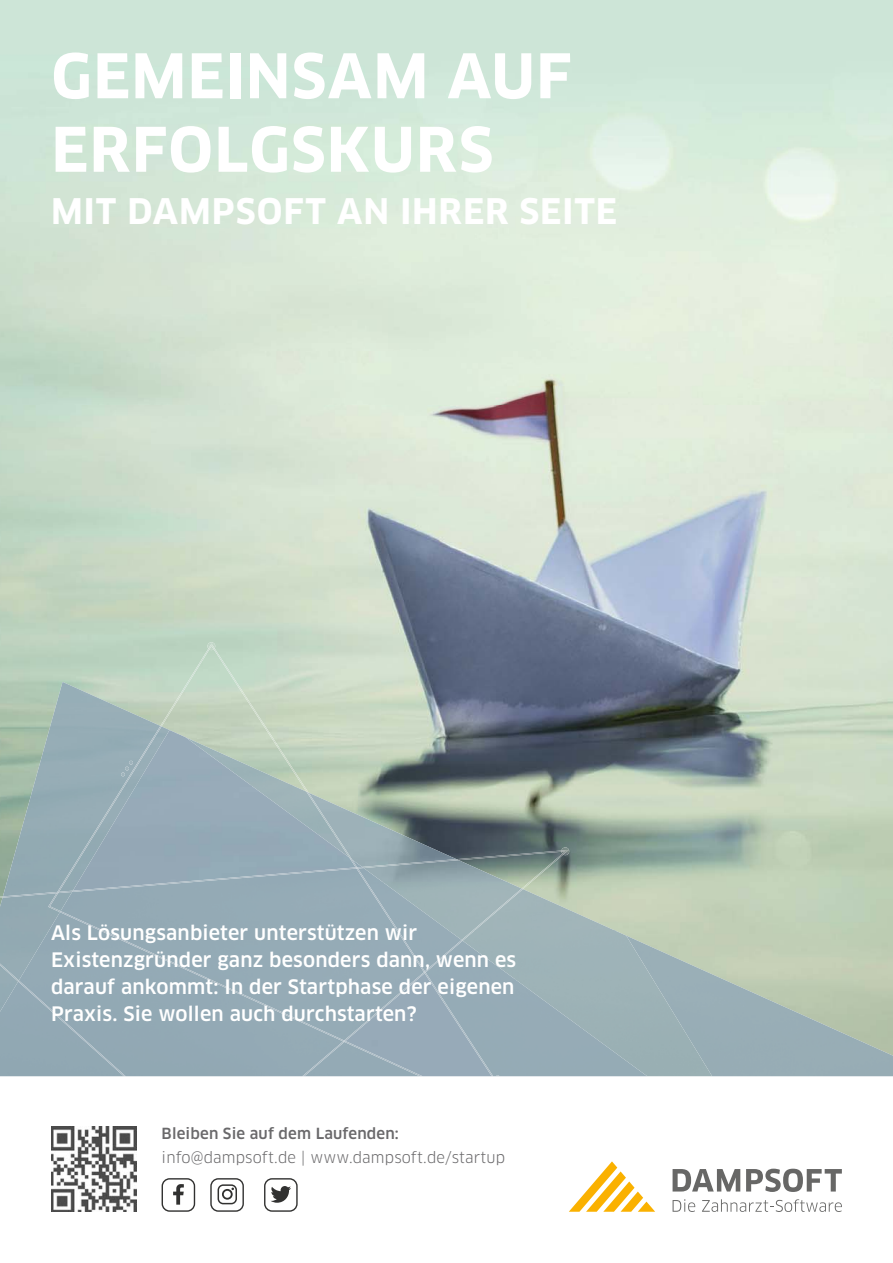
<style>
.page{position:relative;width:893px;height:1263px;background:#fff}
.page>*{position:absolute;margin:0;border:0;box-sizing:border-box;transform-origin:0 0}
.t1{font:700 60px/73.5px "Clan Pro";letter-spacing:.02em;color:#fff}
.t2{font:700 34.5px "Clan Pro";letter-spacing:.025em;color:#fff}
.t3{font:500 19.5px/27px "Clan Pro";letter-spacing:.01em;color:#fff}
.t4{font:15px "Clan Pro";letter-spacing:.01em;color:#6a696b}
.t5{font:500 15px "Clan Pro";letter-spacing:.01em;color:#6a696b}
</style>
<div class="page">
<img style="left:0;top:404px;width:893px;height:531px">
<img style="left:0;top:0;width:893px;height:404px">
<svg style="left:173px;top:1184px;width:11px;height:21px"></svg>
<div style="left:162px;top:1178px;width:33px;height:34px;border:1px solid #313130;border-radius:7px"></div>
<svg style="left:218px;top:1184px;width:19px;height:20px"></svg>
<div style="left:210px;top:1178px;width:34px;height:34px;border:1px solid #313130;border-radius:7px"></div>
<svg style="left:271px;top:1186px;width:20px;height:17px"></svg>
<div style="left:264px;top:1178px;width:34px;height:34px;border:1px solid #313130;border-radius:7px"></div>
<img style="left:51px;top:1127px;width:85px;height:85px">
<hr style="left:712px;top:1076px;width:181px;height:1px;background:#a9b9c6">
<img style="left:653px;top:935px;width:240px;height:141px">
<hr style="left:647px;top:1076px;width:65px;height:1px;background:#b8c4cf">
<img style="left:492px;top:833px;width:17px;height:49px">
<img style="left:492px;top:882px;width:125px;height:48px">
<img style="left:523px;top:930px;width:130px;height:49px">
<div style="left:647px;top:979px;width:36px;height:48px;background:#9bb1b6"></div>
<div style="left:647px;top:1027px;width:65px;height:49px;background:#99afb4"></div>
<img style="left:0;top:682px;width:170px;height:186px">
<div style="left:492px;top:941px;width:155px;height:134px;background:#9cb1b6"></div>
<hr style="left:304px;top:1076px;width:116px;height:1px;background:#a1b3c1">
<hr style="left:0;top:1076px;width:124px;height:1px;background:#a1b3c1">
<div style="left:0;top:868px;width:73px;height:208px;background:#92a8b3"></div>
<hr style="left:126px;top:1076px;width:176px;height:1px;background:#a1b3c1">
<hr style="left:422px;top:1076px;width:70px;height:1px;background:#a1b3c1">
<img style="left:73px;top:730px;width:419px;height:346px">
<img style="left:456px;top:850px;width:105px;height:10px">
<img style="left:364px;top:859px;width:95px;height:9px">
<img style="left:522px;top:854px;width:41px;height:35px">
<div style="left:462px;top:888px;width:61px;height:53px;background:#a0b4b8"></div>
<img style="left:425px;top:940px;width:38px;height:32px">
<img style="left:162px;top:867px;width:194px;height:25px">
<div style="left:0;top:892px;width:57px;height:89px;background:#94aab2"></div>
<div style="left:18px;top:980px;width:108px;height:96px;background:#91a8b3"></div>
<img style="left:302px;top:1041px;width:120px;height:35px">
<img style="left:356px;top:868px;width:69px;height:103px">
<img style="left:48px;top:893px;width:13px;height:19px">
<div style="left:60px;top:911px;width:284px;height:130px;background:#94aab5"></div>
<div style="left:425px;top:972px;width:68px;height:104px;background:#97abb8"></div>
<img style="left:214px;top:648px;width:94px;height:144px">
<img style="left:306px;top:792px;width:46px;height:67px">
<img style="left:160px;top:649px;width:49px;height:77px">
<div style="left:57px;top:726px;width:105px;height:166px;background:#95abb6"></div>
<svg style="left:349px;top:857px;width:15px;height:12px"></svg>
<svg style="left:57px;top:891px;width:16px;height:2px"></svg>
<div style="left:343px;top:971px;width:83px;height:71px;background:#97abb8"></div>
<svg style="left:492px;top:1075px;width:155px;height:2px"></svg>
<svg style="left:121px;top:761px;width:12px;height:15px"></svg>
<svg style="left:207px;top:642px;width:8px;height:8px"></svg>
<svg style="left:561px;top:847px;width:9px;height:8px"></svg>
<svg style="left:673px;top:1199px;width:22px;height:13px"></svg>
<svg style="left:702px;top:1199px;width:140px;height:13px"></svg>
<svg style="left:569px;top:1161px;width:86px;height:51px"></svg>
<svg style="left:673px;top:1169px;width:67px;height:22px"></svg>
<svg style="left:746px;top:1169px;width:96px;height:23px"></svg>
<h1 class="t1" style="left:51px;top:41px;width:522px">GEMEINSAM AUF<br>ERFOLGSKURS</h1>
<h2 class="t2" style="left:51px;top:192px;width:568px">MIT DAMPSOFT AN IHRER SEITE</h2>
<p class="t3" style="left:51px;top:920px;width:467px">Als Lösungsanbieter unterstützen wir Existenzgründer ganz besonders dann, wenn es darauf ankommt: In der Startphase der eigenen Praxis. Sie wollen auch durchstarten?</p>
<p class="t5" style="left:162px;top:1127px;width:239px">Bleiben Sie auf dem Laufenden:</p>
<p class="t4" style="left:162px;top:1150px;width:345px">info@dampsoft.de | www.dampsoft.de/startup</p>
</div>
